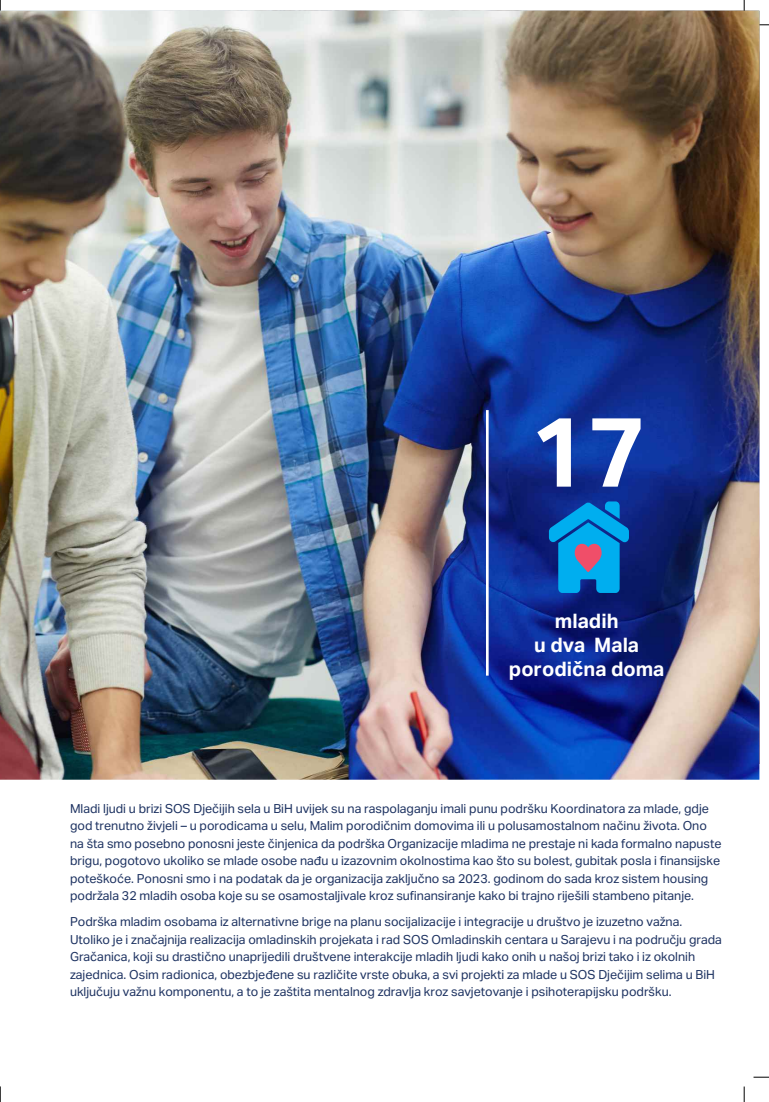
<style>
.page{position:relative;width:769px;height:1102px;background:#fff}
.page>*{position:absolute;margin:0;border:0;box-sizing:border-box;transform-origin:0 0}
.t1{font:700 98.75px "Aktiv Grotesk";color:#fff}
.t2{font:700 20px/24px "Aktiv Grotesk";color:#fff;text-align:center}
.t3{font:12.5px/17.5px "Aktiv Grotesk";color:#1d3261}
</style>
<div class="page">
<svg style="left:744px;top:1087px;width:1px;height:15px"></svg>
<svg style="left:753px;top:1077px;width:16px;height:1px"></svg>
<svg style="left:0;top:1087px;width:1px;height:15px"></svg>
<img style="left:0;top:11px;width:759px;height:769px">
<hr style="left:486px;top:410px;width:3px;height:266px;background:#fff">
<svg style="left:549px;top:501px;width:80px;height:92px;background:#157ac2"></svg>
<h1 class="t1" style="left:530px;top:410px;width:118px">17</h1>
<h2 class="t2" style="left:509px;top:610px;width:157px">mladih<br>u dva Mala porodična doma</h2>
<p class="t3" style="left:70px;top:801px;width:653px">Mladi ljudi u brizi SOS Dječijih sela u BiH uvijek su na raspolaganju imali punu podršku Koordinatora za mlade, gdje god trenutno živjeli – u porodicama u selu, Malim porodičnim domovima ili u polusamostalnom načinu života. Ono na šta smo posebno ponosni jeste činjenica da podrška Organizacije mladima ne prestaje ni kada formalno napuste brigu, pogotovo ukoliko se mlade osobe nađu u izazovnim okolnostima kao što su bolest, gubitak posla i finansijske poteškoće. Ponosni smo i na podatak da je organizacija zaključno sa 2023. godinom do sada kroz sistem housing podržala 32 mladih osoba koje su se osamostaljivale kroz sufinansiranje kako bi trajno riješili stambeno pitanje.</p>
<p class="t3" style="left:70px;top:914px;width:653px">Podrška mladim osobama iz alternativne brige na planu socijalizacije i integracije u društvo je izuzetno važna.<br>Utoliko je i značajnija realizacija omladinskih projekata i rad SOS Omladinskih centara u Sarajevu i na području grada Gračanica, koji su drastično unaprijedili društvene interakcije mladih ljudi kako onih u našoj brizi tako i iz okolnih zajednica. Osim radionica, obezbjeđene su različite vrste obuka, a svi projekti za mlade u SOS Dječijim selima u BiH uključuju važnu komponentu, a to je zaštita mentalnog zdravlja kroz savjetovanje i psihoterapijsku podršku.</p>
</div>
